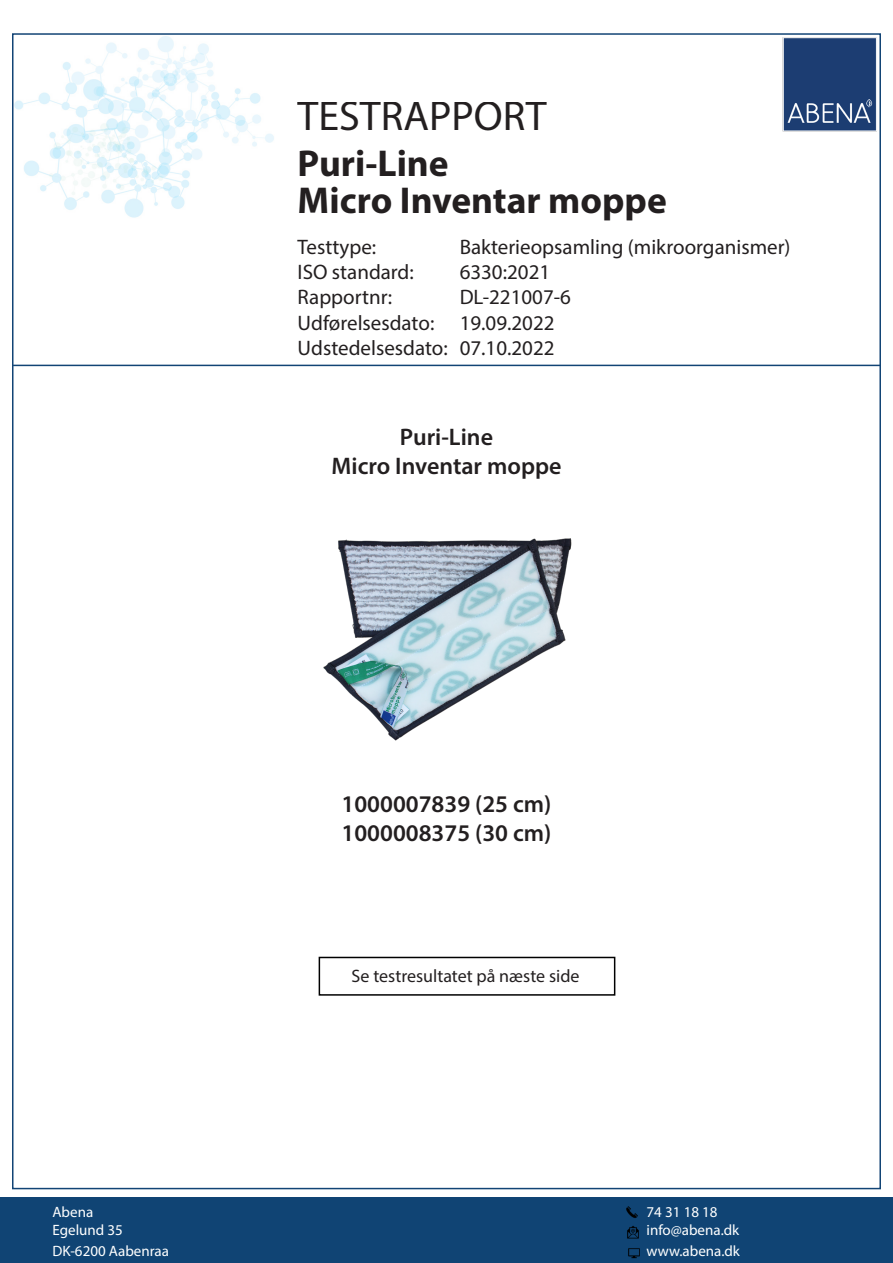
<style>
.page{position:relative;width:893px;height:1263px;background:#fff}
.page>*{position:absolute;margin:0;border:0;box-sizing:border-box;transform-origin:0 0}
.t1{font:42px "Myriad Pro";color:#231f20}
.t2{font:700 37.5px/37.5px "Myriad Pro";color:#231f20}
.t3{font:600 24px "Myriad Pro";color:#231f20}
.t4{font:21px "Myriad Pro";color:#231f20}
.t5{font:18px "Myriad Pro";color:#231f20}
.t6{font:15px "Myriad Pro";color:#fff}
</style>
<div class="page">
<img style="left:15px;top:36px;width:259px;height:182px">
<div style="left:0;top:1198px;width:893px;height:65px;background:#104474"></div>
<img style="left:626px;top:1206px;width:12px;height:12px">
<svg style="left:627px;top:1226px;width:12px;height:12px"></svg>
<svg style="left:628px;top:1248px;width:12px;height:11px"></svg>
<div style="left:319px;top:957px;width:296px;height:39px;border:2px solid #000"></div>
<hr style="left:13px;top:365px;width:867px;height:1px;background:#124475">
<img style="left:657px;top:33px;width:224px;height:148px">
<img style="left:323px;top:538px;width:249px;height:203px">
<p class="t1" style="left:298px;top:90px;width:251px">TESTRAPPORT</p>
<p class="t2" style="left:298px;top:143px;width:371px">Puri-Line<br>Micro Inventar moppe</p>
<p class="t4" style="left:298px;top:234px;width:80px">Testtype:</p>
<p class="t4" style="left:460px;top:234px;width:332px">Bakterieopsamling (mikroorganismer)</p>
<p class="t4" style="left:298px;top:259px;width:118px">ISO standard:</p>
<p class="t4" style="left:460px;top:259px;width:92px">6330:2021</p>
<p class="t4" style="left:298px;top:284px;width:96px">Rapportnr:</p>
<p class="t4" style="left:460px;top:284px;width:113px">DL-221007-6</p>
<p class="t4" style="left:298px;top:309px;width:258px">Udførelsesdato: 19.09.2022</p>
<p class="t4" style="left:298px;top:335px;width:258px">Udstedelsesdato: 07.10.2022</p>
<p class="t3" style="left:400px;top:421px;width:95px">Puri-Line</p>
<p class="t3" style="left:331px;top:450px;width:231px">Micro Inventar moppe</p>
<p class="t3" style="left:342px;top:789px;width:211px">1000007839 (25 cm)</p>
<p class="t3" style="left:342px;top:818px;width:211px">1000008375 (30 cm)</p>
<p class="t5" style="left:352px;top:965px;width:229px">Se testresultatet på næste side</p>
<p class="t6" style="left:53px;top:1202px;width:42px">Abena</p>
<p class="t6" style="left:647px;top:1202px;width:73px">74 31 18 18</p>
<p class="t6" style="left:53px;top:1220px;width:72px">Egelund 35</p>
<p class="t6" style="left:647px;top:1220px;width:94px">info@abena.dk</p>
<p class="t6" style="left:53px;top:1242px;width:118px">DK-6200 Aabenraa</p>
<p class="t6" style="left:647px;top:1242px;width:95px">www.abena.dk</p>
</div>
